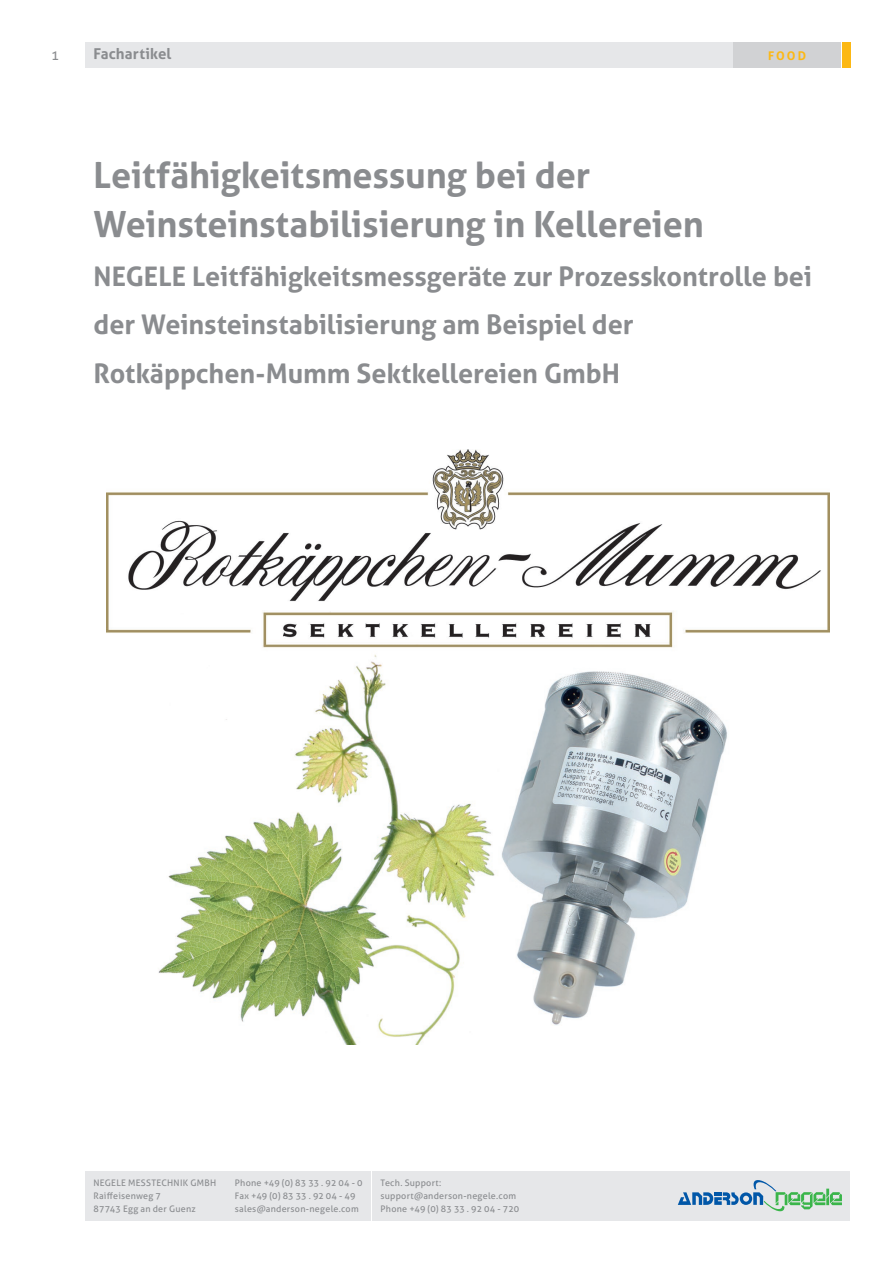
<style>
.page{position:relative;width:893px;height:1263px;background:#fff}
.page>*{position:absolute;margin:0;border:0;box-sizing:border-box;transform-origin:0 0}
.t1{font:700 36px/48.6px "Aller";letter-spacing:-.005em;color:#8a8c8f}
.t2{font:700 27px/48.6px "Aller";letter-spacing:-.005em;color:#8a8c8f}
.t3{font:700 15px "Aller";letter-spacing:.01em;color:#8a8c8f}
.t4{font:13.5px "Aller";color:#8a8c8f}
.t5{font:700 12px "Aller";color:#fcb814}
.t6{font:9px/12.6px "Aller";letter-spacing:.025em;color:#8a8c8f}
</style>
<div class="page">
<div style="left:85px;top:43px;width:647px;height:25px;background:#e6e7e9"></div>
<div style="left:733px;top:43px;width:108px;height:25px;background:#d1d2d4"></div>
<div style="left:842px;top:43px;width:8px;height:25px;background:#fcb814"></div>
<div style="left:530px;top:1171px;width:320px;height:49px;background:#e6e7e9"></div>
<div style="left:226px;top:1171px;width:145px;height:49px;background:#e6e7e9"></div>
<div style="left:372px;top:1171px;width:157px;height:49px;background:#e6e7e9"></div>
<div style="left:85px;top:1171px;width:140px;height:49px;background:#e6e7e9"></div>
<svg style="left:678px;top:1180px;width:164px;height:32px"></svg>
<img style="left:106px;top:449px;width:723px;height:595px">
<h3 class="t3" style="left:94px;top:44px;width:79px">Fachartikel</h3>
<h3 class="t4" style="left:51px;top:47px;width:10px">1</h3>
<h3 class="t5" style="left:768px;top:48px;width:39px">food</h3>
<h1 class="t1" style="left:94px;top:151px;width:612px">Leitfähigkeitsmessung bei der<br>Weinsteinstabilisierung in Kellereien</h1>
<h2 class="t2" style="left:94px;top:251px;width:720px">NEGELE Leitfähigkeitsmessgeräte zur Prozesskontrolle bei der Weinsteinstabilisierung am Beispiel der<br>Rotkäppchen-Mumm Sektkellereien GmbH</h2>
<p class="t6" style="left:94px;top:1177px;width:123px">Negele Messtechn ik Gm bH<br>Raiffeisenweg 7<br>87743 Egg an der Guenz</p>
<p class="t6" style="left:235px;top:1177px;width:129px">Phone +49 (0) 83 33 . 92 04 - 0<br>Fax +49 (0) 83 33 . 92 04 - 49 sales@anderson-negele.com</p>
<p class="t6" style="left:381px;top:1177px;width:140px">Tech. Support: support@anderson-negele.com<br>Phone +49 (0) 83 33 . 92 04 - 720</p>
</div>
